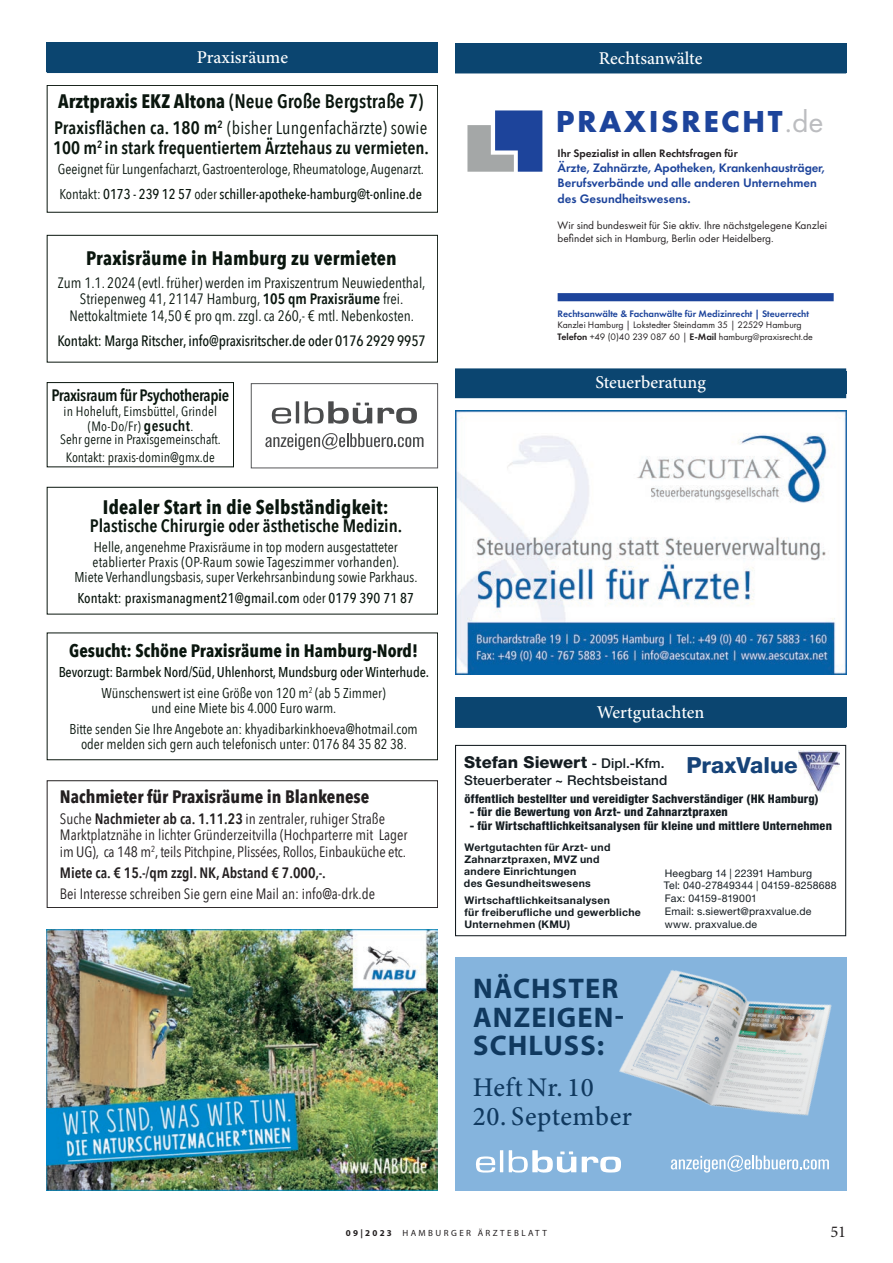
<style>
.page{position:relative;width:893px;height:1263px;background:#fff}
.page>*{position:absolute;margin:0;border:0;box-sizing:border-box;transform-origin:0 0}
.t1{font:700 31.5px "Futura PT";letter-spacing:.075em;color:#1d449b}
.t2{font:700 28.5px/28.5px "Myriad Pro";letter-spacing:.04em;color:#10395f}
.t3{font:500 27px "Minion Pro";letter-spacing:.02em;color:#10395f}
.t4{font:800 22.2px "Helvetica Neue LT Std";color:#164378}
.t5{font:700 19.5px "Avenir Next Condensed";letter-spacing:.01em;color:#0a160e}
.t6{font:600 19.5px "Avenir Next Condensed";color:#0a160e}
.t7{font:600 18px/20px "Avenir Next Condensed";color:#0a160e}
.t8{font:500 18px "Minion Pro";color:#fff}
.t9{font:700 18px "Avenir Next Condensed";color:#0a160e}
.t10{font:700 18px "Avenir Next Condensed";color:#231f20}
.t11{font:600 16.5px "Avenir Next Condensed";letter-spacing:-.025em;color:#0a160e}
.t12{font:800 16.5px "Helvetica Neue LT Std";letter-spacing:.005em;color:#141c21}
.t13{font:16.5px "Minion Pro";color:#231f20}
.t14{font:15px/16.2px "Avenir Next Condensed";color:#231f20}
.t15{font:15px/16.5px "Avenir Next Condensed";color:#0a160e;text-align:center}
.t16{font:500 15px "Avenir Next Condensed";letter-spacing:-.01em;color:#0a160e}
.t17{font:14.25px/15px "Avenir Next Condensed";color:#0a160e;text-align:center}
.t18{font:500 14.25px/21px "Avenir Next Condensed";letter-spacing:-.01em;color:#0a160e;text-align:center}
.t19{font:500 14.25px "Avenir Next Condensed";letter-spacing:.01em;color:#0a160e}
.t20{font:13.5px/15px "Avenir Next Condensed";color:#0a160e;text-align:center}
.t21{font:500 13.5px "Helvetica Neue LT Std";letter-spacing:.015em;color:#141c21}
.t22{font:600 12.75px/15.3px "Futura PT";color:#1d449b}
.t23{font:800 condensed 12px "Helvetica Neue LT Std";letter-spacing:.015em;color:#141c21}
.t24{font:11.25px/13.5px "Futura PT";color:#231f20}
.t25{font:600 11.25px "Futura PT";color:#231f20}
.t26{font:700 10.5px/12px "Helvetica Neue LT Std";letter-spacing:.03em;color:#141c21}
.t27{font:10.5px/12.8px "Helvetica Neue LT Std";letter-spacing:.02em;color:#141c21}
.t28{font:9.75px/11.4px "Futura PT";color:#231f20}
.t29{font:9px "Myriad Pro";letter-spacing:.27em;color:#231f20}
.s1{font-weight:700}
.s2{font-weight:400}
.s3{font-weight:500}
.s4{font-weight:600}
.s5{font-weight:600;font-size:15px}
.s6{font-weight:400;color:#bcbdc0}
.s7{font-weight:600;color:#1d449b}
.s8{font-weight:500;font-size:13.5px}
</style>
<div class="page">
<img style="left:455px;top:410px;width:392px;height:264px">
<div style="left:455px;top:368px;width:391px;height:30px;background:#0b4570"></div>
<div style="left:455px;top:697px;width:391px;height:30px;background:#0b4570"></div>
<div style="left:455px;top:698px;width:391px;height:30px;background:#0b4570"></div>
<div style="left:455px;top:745px;width:391px;height:191px;border:1px solid #141c21"></div>
<img style="left:798px;top:751px;width:42px;height:41px">
<div style="left:455px;top:43px;width:391px;height:30px;background:#0b4570"></div>
<div style="left:558px;top:293px;width:276px;height:8px;background:#1d449b"></div>
<svg style="left:467px;top:110px;width:75px;height:62px;background:#6d82af"></svg>
<div style="left:455px;top:957px;width:391px;height:234px;background:#85b4dd"></div>
<svg style="left:671px;top:1155px;width:158px;height:17px"></svg>
<svg style="left:582px;top:1156px;width:39px;height:16px"></svg>
<svg style="left:476px;top:1150px;width:27px;height:23px"></svg>
<svg style="left:509px;top:1150px;width:67px;height:23px"></svg>
<img style="left:619px;top:970px;width:213px;height:146px">
<div style="left:47px;top:43px;width:391px;height:30px;background:#0b4570"></div>
<div style="left:47px;top:487px;width:391px;height:127px;border:1px solid #0a160e"></div>
<div style="left:47px;top:235px;width:391px;height:127px;border:1px solid #0a160e"></div>
<div style="left:47px;top:85px;width:391px;height:128px;border:1px solid #0a160e"></div>
<div style="left:47px;top:382px;width:187px;height:85px;border:1px solid #0a160e"></div>
<div style="left:251px;top:383px;width:187px;height:85px;background:#fff;border:1px solid #57585a"></div>
<svg style="left:265px;top:433px;width:158px;height:17px"></svg>
<svg style="left:378px;top:408px;width:39px;height:16px"></svg>
<svg style="left:272px;top:401px;width:27px;height:23px"></svg>
<svg style="left:305px;top:401px;width:67px;height:23px"></svg>
<div style="left:47px;top:780px;width:391px;height:128px;border:1px solid #231f20"></div>
<img style="left:47px;top:930px;width:391px;height:261px">
<p class="t8" style="left:197px;top:45px;width:93px">Praxisräume</p>
<p class="t6" style="left:58px;top:84px;width:367px"><span class="s1">Arztpraxis EKZ Altona</span> (Neue Große Bergstraße 7)</p>
<p class="t7" style="left:53px;top:117px;width:377px">Praxisflächen ca. 180 m<sup>2</sup> <span class="s2">(bisher Lungenfachärzte) sowie<br></span>100 m<sup>2</sup> in stark frequentiertem Ärztehaus zu vermieten.</p>
<p class="t17" style="left:58px;top:156px;width:368px;line-height:24.8px;text-align:left">Geeignet für Lungenfacharzt, Gastroenterologe, Rheumatologe, Augenarzt.<br>Kontakt: <span class="s3">0173 - 239 12 57</span> oder <span class="s3">schiller-apotheke-hamburg@t-online.de</span></p>
<p class="t5" style="left:86px;top:246px;width:312px">Praxisräume in Hamburg zu vermieten</p>
<p class="t15" style="left:58px;top:273px;width:369px">Zum 1.1. 2024 (evtl. früher) werden im Praxiszentrum Neuwiedenthal,<br>Striepenweg 41, 21147 Hamburg, <span class="s4">105 qm Praxisräume</span> frei.<br>Nettokaltmiete 14,50 € pro qm. zzgl. ca 260,- € mtl. Nebenkosten.</p>
<p class="t16" style="left:57px;top:332px;width:370px">Kontakt: Marga Ritscher, info@praxisritscher.de oder 0176 2929 9957</p>
<p class="t11" style="left:51px;top:381px;width:179px">Praxisraum für Psychotherapie</p>
<p class="t20" style="left:64px;top:403px;width:155px">in Hoheluft, Eimsbüttel, Grindel (Mo-Do/Fr) <span class="s5">gesucht</span>.</p>
<p class="t20" style="left:60px;top:430px;width:162px;line-height:18px">Sehr gerne in Praxisgemeinschaft.<br>Kontakt: praxis-domin@gmx.de</p>
<p class="t5" style="left:103px;top:495px;width:287px">Idealer Start in die Selbständigkeit:</p>
<p class="t7" style="left:90px;top:515px;width:314px">Plastische Chirurgie oder ästhetische Medizin.</p>
<p class="t17" style="left:74px;top:539px;width:345px">Helle, angenehme Praxisräume in top modern ausgestatteter etablierter Praxis (OP-Raum sowie Tageszimmer vorhanden).<br>Miete Verhandlungsbasis, super Verkehrsanbindung sowie Parkhaus.</p>
<p class="t19" style="left:77px;top:589px;width:338px">Kontakt: praxismanagment21@gmail.com <span class="s2">oder</span> 0179 390 71 87</p>
<p class="t9" style="left:69px;top:640px;width:350px">Gesucht: Schöne Praxisräume in Hamburg-Nord!</p>
<p class="t18" style="left:59px;top:661px;width:372px">Bevorzugt: Barmbek Nord/Süd, Uhlenhorst, Mundsburg oder Winterhude.<br><span class="s2">Wünschenswert ist eine Größe von 120 m</span><sup>2</sup> <span class="s2">(ab 5 Zimmer)</span></p>
<p class="t17" style="left:70px;top:697px;width:350px;line-height:21px">und eine Miete bis 4.000 Euro warm.<br>Bitte senden Sie Ihre Angebote an: khyadibarkinkhoeva@hotmail.com</p>
<p class="t17" style="left:81px;top:736px;width:327px">oder melden sich gern auch telefonisch unter: 0176 84 35 82 38.</p>
<p class="t10" style="left:60px;top:785px;width:311px">Nachmieter für Praxisräume in Blankenese</p>
<p class="t14" style="left:60px;top:810px;width:349px">Suche <span class="s4">Nachmieter ab ca. 1.11.23</span> in zentraler, ruhiger Straße<br>Marktplatznähe in lichter Gründerzeitvilla (Hochparterre mit Lager im UG), ca 148 m<sup>2</sup>, teils Pitchpine, Plissées, Rollos, Einbauküche etc.</p>
<p class="t14" style="left:60px;top:861px;width:317px;line-height:21.8px"><span class="s4">Miete ca. € 15.-/qm zzgl. NK, Abstand € 7.000,-.<br></span>Bei Interesse schreiben Sie gern eine Mail an: info@a-drk.de</p>
<p class="t8" style="left:599px;top:46px;width:105px">Rechtsanwälte</p>
<p class="t1" style="left:556px;top:101px;width:269px">PRAXISRECHT<span class="s6">.de</span></p>
<p class="t25" style="left:558px;top:146px;width:182px">Ihr Spezialist in allen Rechtsfragen für</p>
<p class="t22" style="left:558px;top:160px;width:269px">Ärzte, Zahnärzte, Apotheken, Krankenhausträger,<br>Berufsverbände und alle anderen Unternehmen des Gesundheitswesens.</p>
<p class="t24" style="left:558px;top:218px;width:271px">Wir sind bundesweit für Sie aktiv. Ihre nächstgelegene Kanzlei befindet sich in Hamburg, Berlin oder Heidelberg.</p>
<p class="t28" style="left:558px;top:308px;width:257px"><span class="s7">Rechtsanwälte &amp; Fachanwälte für Medizinrecht | Steuerrecht<br></span>Kanzlei Hamburg | Lokstedter Steindamm 35 | 22529 Hamburg<br><span class="s4">Telefon</span> +49 (0)40 239 087 60 | <span class="s4">E-Mail</span> hamburg@praxisrecht.de</p>
<p class="t8" style="left:595px;top:370px;width:112px">Steuerberatung</p>
<p class="t8" style="left:597px;top:700px;width:109px">Wertgutachten</p>
<p class="t12" style="left:464px;top:752px;width:202px">Stefan Siewert <span class="s8">- Dipl.-Kfm.</span></p>
<p class="t21" style="left:464px;top:772px;width:205px">Steuerberater ~ Rechtsbeistand</p>
<p class="t23" style="left:465px;top:791px;width:355px">öffentlich bestellter und vereidigter Sachverständiger (HK Hamburg)</p>
<p class="t23" style="left:470px;top:804px;width:260px">- für die Bewertung von Arzt- und Zahnarztpraxen</p>
<p class="t23" style="left:470px;top:818px;width:364px">- für Wirtschaftlichkeitsanalysen für kleine und mittlere Unternehmen</p>
<p class="t27" style="left:664px;top:866px;width:175px">Heegbarg 14 | 22391 Hamburg<br>Tel: 040-27849344 | 04159-8258688<br>Fax: 04159-819001<br>Email: s.siewert@praxvalue.de www. praxvalue.de</p>
<p class="t4" style="left:686px;top:752px;width:113px">PraxValue</p>
<p class="t26" style="left:464px;top:841px;width:148px">Wertgutachten für Arzt- und<br>Zahnarztpraxen, MVZ und andere Einrichtungen<br>des Gesundheitswesens</p>
<p class="t26" style="left:464px;top:893px;width:178px">Wirtschaftlichkeitsanalysen<br>für freiberufliche und gewerbliche<br>Unternehmen (KMU)</p>
<p class="t2" style="left:473px;top:973px;width:152px">NÄCHSTER<br>ANZEIGEN-<br>SCH</p>
<p class="t2" style="left:528px;top:1030px;width:77px">LUSS:</p>
<p class="t3" style="left:473px;top:1069px;width:122px">Heft Nr. 10</p>
<p class="t3" style="left:473px;top:1098px;width:161px">20. September</p>
<p class="t29" style="left:346px;top:1227px;width:203px"><span class="s1">09|2023</span> HAMBURGER ÄRZTEBLATT</p>
<p class="t13" style="left:830px;top:1220px;width:17px">51</p>
</div>
